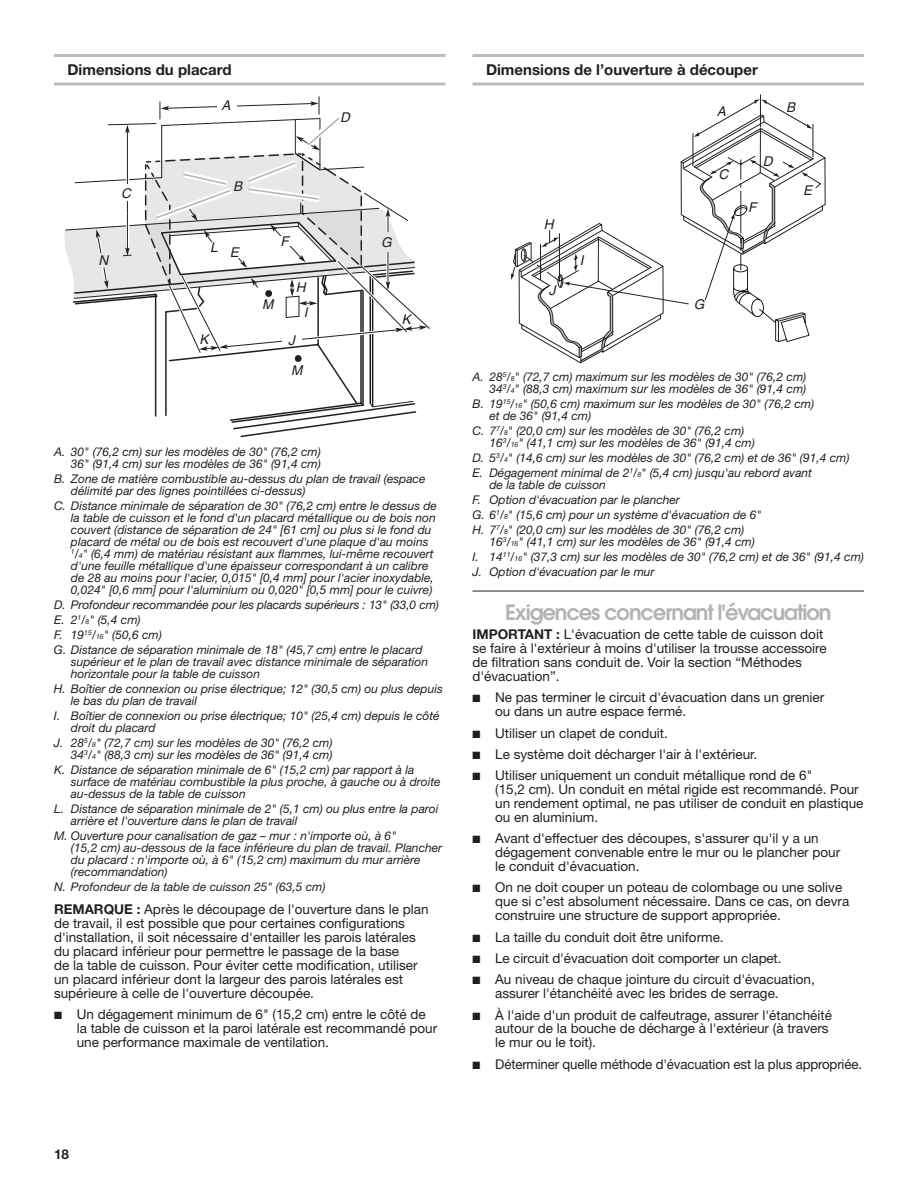
<style>
.page{position:relative;width:918px;height:1188px;background:#fff}
.page>*{position:absolute;margin:0;border:0;box-sizing:border-box;transform-origin:0 0}
.Heading_2{font:600 21px "Avant Garde";letter-spacing:-.05em;color:#b2b3b7}
.Heading_3_Rules{font:700 15px "Helvetica Neue";color:#231f20}
.Body{font:13.5px/13.8px "Helvetica Neue";color:#231f20}
.t1{font:italic 13.5px/24.9px "Helvetica";color:#231f20;text-align:center}
.t2{font:700 13.5px "Helvetica Neue";color:#231f20}
.t3{font:italic 12px/12px "Helvetica Neue";color:#231f20}
.s1{font-size:7.05px}
.s2{font-weight:700}
</style>
<div class="page">
<hr style="left:54px;top:54px;width:392px;height:3px;background:#bcbdc0">
<svg style="left:54px;top:82px;width:392px;height:4px;background:#cccdcf"></svg>
<hr style="left:472px;top:54px;width:392px;height:3px;background:#bcbdc0">
<svg style="left:472px;top:82px;width:392px;height:4px;background:#cccdcf"></svg>
<hr style="left:472px;top:591px;width:392px;height:1px;background:#231f20">
<svg style="left:65px;top:96px;width:365px;height:341px"></svg>
<svg style="left:511px;top:94px;width:315px;height:269px"></svg>
<h3 class="Heading_3_Rules" style="left:68px;top:60px;width:166px">Dimensions du placard</h3>
<p class="t1" style="left:121px;top:180px;width:15px">C</p>
<p class="t1" style="left:98px;top:247px;width:15px">N</p>
<p class="t1" style="left:222px;top:92px;width:14px">A</p>
<p class="t1" style="left:233px;top:173px;width:14px">B</p>
<p class="t1" style="left:210px;top:234px;width:12px">L</p>
<p class="t1" style="left:230px;top:239px;width:14px">E</p>
<p class="t1" style="left:199px;top:327px;width:14px">K</p>
<p class="t1" style="left:281px;top:229px;width:13px">F</p>
<p class="t1" style="left:262px;top:292px;width:16px">M</p>
<p class="t1" style="left:296px;top:275px;width:17px">H<br>I</p>
<p class="t1" style="left:288px;top:327px;width:12px">J</p>
<p class="t1" style="left:291px;top:357px;width:16px">M</p>
<p class="t1" style="left:340px;top:105px;width:15px">D</p>
<p class="t1" style="left:381px;top:230px;width:15px">G</p>
<p class="t1" style="left:402px;top:307px;width:14px">K</p>
<p class="t3" style="left:54px;top:446px;width:268px;text-align:right">A. 30" (76,2 cm) sur les modèles de 30" (76,2 cm)<br>36" (91,4 cm) sur les modèles de 36" (91,4 cm)</p>
<p class="t3" style="left:71px;top:473px;width:356px;text-indent:-17px">B. Zone de matière combustible au-dessus du plan de travail (espace délimité par des lignes pointillées ci-dessus)</p>
<p class="t3" style="left:71px;top:500px;width:368px;text-indent:-17px">C. Distance minimale de séparation de 30" (76,2 cm) entre le dessus de la table de cuisson et le fond d'un placard métallique ou de bois non couvert (distance de séparation de 24" [61 cm] ou plus si le fond du placard de métal ou de bois est recouvert d'une plaque d'au moins <sup>1</sup>/<span class="s1">4</span>" (6,4 mm) de matériau résistant aux flammes, lui-même recouvert d'une feuille métallique d'une épaisseur correspondant à un calibre de 28 au moins pour l'acier, 0,015" [0,4 mm] pour l'acier inoxydable, 0,024" [0,6 mm] pour l'aluminium ou 0,020" [0,5 mm] pour le cuivre)</p>
<p class="t3" style="left:54px;top:597px;width:386px;line-height:15px">D. Profondeur recommandée pour les placards supérieurs : 13" (33,0 cm)<br>E. 2<sup>1</sup>/<span class="s1">8</span>" (5,4 cm)<br>F. 19<sup>15</sup>/<span class="s1">16</span>" (50,6 cm)<br>G. Distance de séparation minimale de 18" (45,7 cm) entre le placard</p>
<p class="t3" style="left:71px;top:656px;width:359px">supérieur et le plan de travail avec distance minimale de séparation horizontale pour la table de cuisson</p>
<p class="t3" style="left:71px;top:683px;width:373px;text-indent:-17px">H. Boîtier de connexion ou prise électrique; 12" (30,5 cm) ou plus depuis le bas du plan de travail</p>
<p class="t3" style="left:71px;top:710px;width:370px;text-indent:-17px">I. Boîtier de connexion ou prise électrique; 10" (25,4 cm) depuis le côté droit du placard</p>
<p class="t3" style="left:54px;top:737px;width:280px;text-align:right">J. 28<sup>5</sup>/<span class="s1">8</span>" (72,7 cm) sur les modèles de 30" (76,2 cm)<br>34<sup>3</sup>/<span class="s1">4</span>" (88,3 cm) sur les modèles de 36" (91,4 cm)</p>
<p class="t3" style="left:71px;top:764px;width:371px;text-indent:-17px">K. Distance de séparation minimale de 6" (15,2 cm) par rapport à la surface de matériau combustible la plus proche, à gauche ou à droite au-dessus de la table de cuisson</p>
<p class="t3" style="left:71px;top:803px;width:369px;text-indent:-17px">L. Distance de séparation minimale de 2" (5,1 cm) ou plus entre la paroi arrière et l'ouverture dans le plan de travail</p>
<p class="t3" style="left:71px;top:830px;width:373px;text-indent:-17px">M. Ouverture pour canalisation de gaz – mur : n'importe où, à 6"<br>(15,2 cm) au-dessous de la face inférieure du plan de travail. Plancher du placard : n'importe où, à 6" (15,2 cm) maximum du mur arrière (recommandation)</p>
<p class="t3" style="left:54px;top:881px;width:273px">N. Profondeur de la table de cuisson 25" (63,5 cm)</p>
<p class="Body" style="left:54px;top:902px;width:376px"><span class="s2">REMARQUE :</span> Après le découpage de l'ouverture dans le plan de travail, il est possible que pour certaines configurations d'installation, il soit nécessaire d'entailler les parois latérales du placard inférieur pour permettre le passage de la base<br>de la table de cuisson. Pour éviter cette modification, utiliser un placard inférieur dont la largeur des parois latérales est supérieure à celle de l'ouverture découpée.</p>
<p class="Body" style="left:77px;top:1007px;width:362px;text-indent:-23px">■ Un dégagement minimum de 6" (15,2 cm) entre le côté de la table de cuisson et la paroi latérale est recommandé pour une performance maximale de ventilation.</p>
<h3 class="Heading_3_Rules" style="left:486px;top:60px;width:273px">Dimensions de l’ouverture à découper</h3>
<p class="t1" style="left:717px;top:99px;width:14px">A</p>
<p class="t1" style="left:786px;top:95px;width:14px">B</p>
<p class="t1" style="left:544px;top:212px;width:15px">H</p>
<p class="t1" style="left:549px;top:277px;width:12px">J</p>
<p class="t1" style="left:580px;top:248px;width:9px">I</p>
<p class="t1" style="left:719px;top:161px;width:15px">C</p>
<p class="t1" style="left:763px;top:149px;width:15px">D</p>
<p class="t1" style="left:748px;top:195px;width:13px">F</p>
<p class="t1" style="left:803px;top:178px;width:14px">E</p>
<p class="t1" style="left:694px;top:291px;width:15px">G</p>
<p class="t3" style="left:472px;top:371px;width:335px;text-align:right">A. 28<sup>5</sup>/<span class="s1">8</span>" (72,7 cm) maximum sur les modèles de 30" (76,2 cm)<br>34<sup>3</sup>/<span class="s1">4</span>" (88,3 cm) maximum sur les modèles de 36" (91,4 cm)</p>
<p class="t3" style="left:489px;top:398px;width:326px;text-indent:-17px">B. 19<sup>15</sup>/<span class="s1">16</span>" (50,6 cm) maximum sur les modèles de 30" (76,2 cm) et de 36" (91,4 cm)</p>
<p class="t3" style="left:489px;top:425px;width:267px;text-indent:-17px">C. 7<sup>7</sup>/<span class="s1">8</span>" (20,0 cm) sur les modèles de 30" (76,2 cm)<br>16<sup>3</sup>/<span class="s1">16</span>" (41,1 cm) sur les modèles de 36" (91,4 cm)</p>
<p class="t3" style="left:473px;top:450px;width:379px;line-height:15px">D. 5<sup>3</sup>/<span class="s1">4</span>" (14,6 cm) sur les modèles de 30" (76,2 cm) et de 36" (91,4 cm)<br>E. Dégagement minimal de 2<sup>1</sup>/<span class="s1">8</span>" (5,4 cm) jusqu'au rebord avant</p>
<p class="t3" style="left:473px;top:477px;width:291px;line-height:15px;text-indent:17px">de la table de cuisson<br>F. Option d'évacuation par le plancher<br>G. 6<sup>1</sup>/<span class="s1">8</span>" (15,6 cm) pour un système d'évacuation de 6" H. 7<sup>7</sup>/<span class="s1">8</span>" (20,0 cm) sur les modèles de 30" (76,2 cm)</p>
<p class="t3" style="left:472px;top:534px;width:393px;line-height:15px;text-indent:17px">16<sup>3</sup>/<span class="s1">16</span>" (41,1 cm) sur les modèles de 36" (91,4 cm)<br>I. 14<sup>11</sup>/<span class="s1">16</span>" (37,3 cm) sur les modèles de 30" (76,2 cm) et de 36" (91,4 cm)<br>J. Option d'évacuation par le mur</p>
<h2 class="Heading_2" style="left:505px;top:598px;width:328px">Exigences concernant l'évacuation</h2>
<p class="Body" style="left:472px;top:627px;width:356px"><span class="s2">IMPORTANT :</span> L'évacuation de cette table de cuisson doit se faire à l'extérieur à moins d'utiliser la trousse accessoire de filtration sans conduit de. Voir la section “Méthodes d'évacuation”.</p>
<p class="Body" style="left:495px;top:690px;width:331px;text-indent:-23px">■ Ne pas terminer le circuit d'évacuation dans un grenier ou dans un autre espace fermé.</p>
<p class="Body" style="left:472px;top:726px;width:197px">■ Utiliser un clapet de conduit.</p>
<p class="Body" style="left:472px;top:747px;width:286px">■ Le système doit décharger l'air à l'extérieur.</p>
<p class="Body" style="left:495px;top:768px;width:370px;text-indent:-23px">■ Utiliser uniquement un conduit métallique rond de 6"<br>(15,2 cm). Un conduit en métal rigide est recommandé. Pour un rendement optimal, ne pas utiliser de conduit en plastique ou en aluminium.</p>
<p class="Body" style="left:495px;top:831px;width:347px;text-indent:-23px">■ Avant d'effectuer des découpes, s'assurer qu'il y a un dégagement convenable entre le mur ou le plancher pour le conduit d'évacuation.</p>
<p class="Body" style="left:495px;top:881px;width:356px;text-indent:-23px">■ On ne doit couper un poteau de colombage ou une solive que si c’est absolument nécessaire. Dans ce cas, on devra construire une structure de support appropriée.</p>
<p class="Body" style="left:472px;top:930px;width:253px">■ La taille du conduit doit être uniforme.</p>
<p class="Body" style="left:472px;top:951px;width:311px">■ Le circuit d'évacuation doit comporter un clapet.</p>
<p class="Body" style="left:495px;top:972px;width:321px;text-indent:-23px">■ Au niveau de chaque jointure du circuit d'évacuation, assurer l'étanchéité avec les brides de serrage.</p>
<p class="Body" style="left:495px;top:1008px;width:338px;text-indent:-23px">■ À l'aide d'un produit de calfeutrage, assurer l'étanchéité autour de la bouche de décharge à l'extérieur (à travers le mur ou le toit).</p>
<p class="Body" style="left:472px;top:1057px;width:391px">■ Déterminer quelle méthode d'évacuation est la plus appropriée.</p>
<p class="t2" style="left:54px;top:1146px;width:17px">18</p>
</div>
